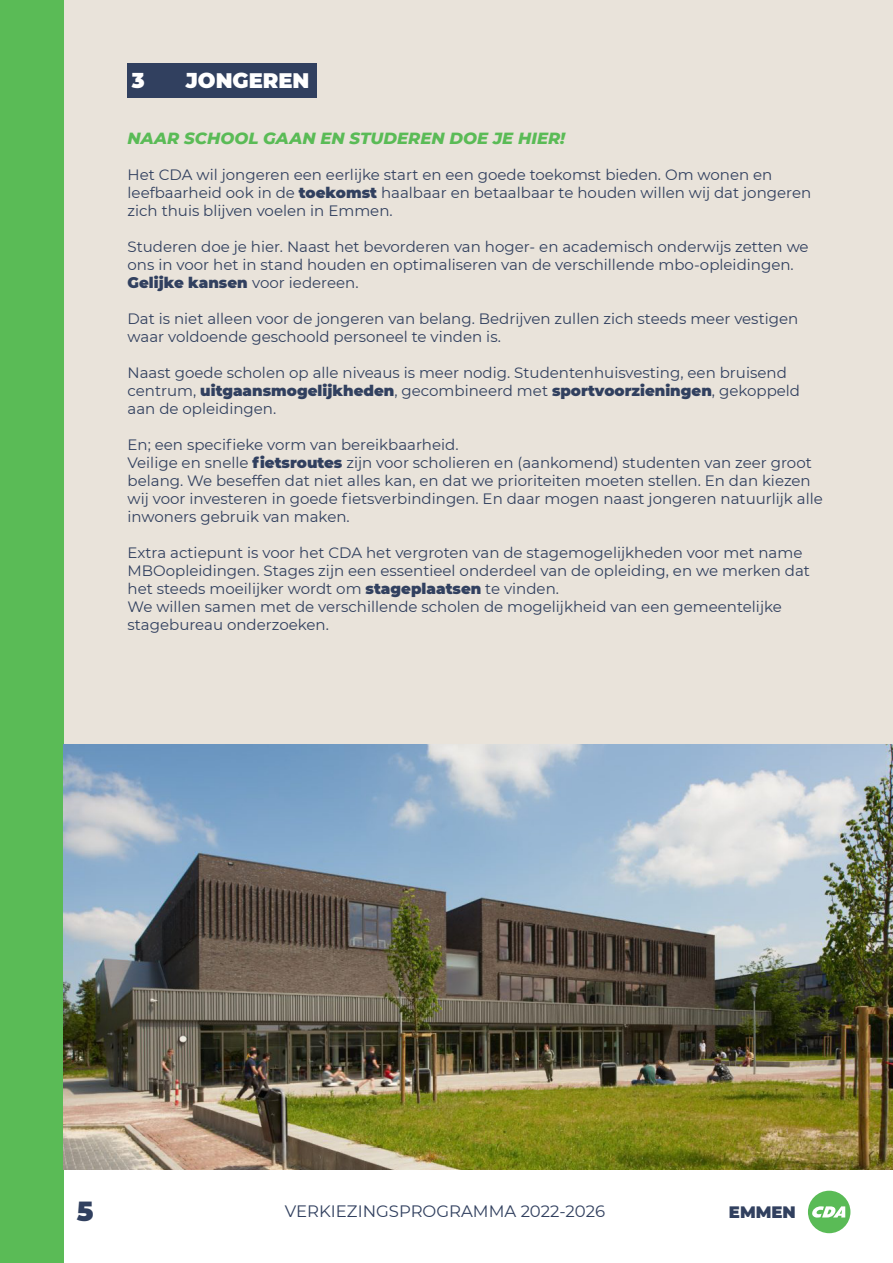
<style>
.page{position:relative;width:893px;height:1263px;background:#fff}
.page>*{position:absolute;margin:0;border:0;box-sizing:border-box;transform-origin:0 0}
.t1{font:900 27px "Montserrat";color:#31405f}
.t2{font:900 21px "Montserrat";color:#fff}
.t3{font:italic 800 16.5px "Montserrat";color:#5abb56}
.t4{font:16.5px "Montserrat";color:#31405f}
.t5{font:900 16.5px "Montserrat";color:#31405f}
.t6{font:15px/18px "Montserrat";color:#31405f}
.s1{font-weight:900}
</style>
<div class="page">
<div style="left:64px;top:0;width:829px;height:744px;background:#e9e3da"></div>
<div style="left:0;top:0;width:64px;height:1263px;background:#5abb56"></div>
<div style="left:808px;top:1191px;width:42px;height:42px;background:#5abb56;border-radius:50%"></div>
<svg style="left:812px;top:1206px;width:33px;height:11px"></svg>
<div style="left:128px;top:64px;width:189px;height:34px;background:#31405f"></div>
<img style="left:64px;top:744px;width:829px;height:425px">
<h2 class="t2" style="left:132px;top:65px;width:14px">3</h2>
<h2 class="t2" style="left:186px;top:65px;width:125px">JONGEREN</h2>
<p class="t3" style="left:128px;top:126px;width:439px">NAAR SCHOOL GAAN EN STUDEREN DOE JE HIER!</p>
<p class="t6" style="left:128px;top:165px;width:685px">Het CDA wil jongeren een eerlijke start en een goede toekomst bieden. Om wonen en leefbaarheid ook in de <span class="s1">toekomst</span> haalbaar en betaalbaar te houden willen wij dat jongeren zich thuis blijven voelen in Emmen.</p>
<p class="t6" style="left:128px;top:237px;width:683px">Studeren doe je hier. Naast het bevorderen van hoger- en academisch onderwijs zetten we ons in voor het in stand houden en optimaliseren van de verschillende mbo-opleidingen.<br><span class="s1">Gelijke kansen</span> voor iedereen.</p>
<p class="t6" style="left:128px;top:309px;width:672px">Dat is niet alleen voor de jongeren van belang. Bedrijven zullen zich steeds meer vestigen waar voldoende geschoold personeel te vinden is.</p>
<p class="t6" style="left:128px;top:363px;width:674px">Naast goede scholen op alle niveaus is meer nodig. Studentenhuisvesting, een bruisend centrum, <span class="s1">uitgaansmogelijkheden</span>, gecombineerd met <span class="s1">sportvoorzieningen</span>, gekoppeld aan de opleidingen.</p>
<p class="t6" style="left:128px;top:435px;width:697px">En; een specifieke vorm van bereikbaarheid.<br>Veilige en snelle <span class="s1">fietsroutes</span> zijn voor scholieren en (aankomend) studenten van zeer groot belang. We beseffen dat niet alles kan, en dat we prioriteiten moeten stellen. En dan kiezen wij voor investeren in goede fietsverbindingen. En daar mogen naast jongeren natuurlijk alle inwoners gebruik van maken.</p>
<p class="t6" style="left:128px;top:543px;width:684px">Extra actiepunt is voor het CDA het vergroten van de stagemogelijkheden voor met name MBOopleidingen. Stages zijn een essentieel onderdeel van de opleiding, en we merken dat het steeds moeilijker wordt om <span class="s1">stageplaatsen</span> te vinden.<br>We willen samen met de verschillende scholen de mogelijkheid van een gemeentelijke stagebureau onderzoeken.</p>
<h1 class="t1" style="left:77px;top:1191px;width:18px">5</h1>
<p class="t4" style="left:285px;top:1200px;width:322px">VERKIEZINGSPROGRAMMA 2022-2026</p>
<p class="t5" style="left:729px;top:1200px;width:68px">EMMEN</p>
</div>
